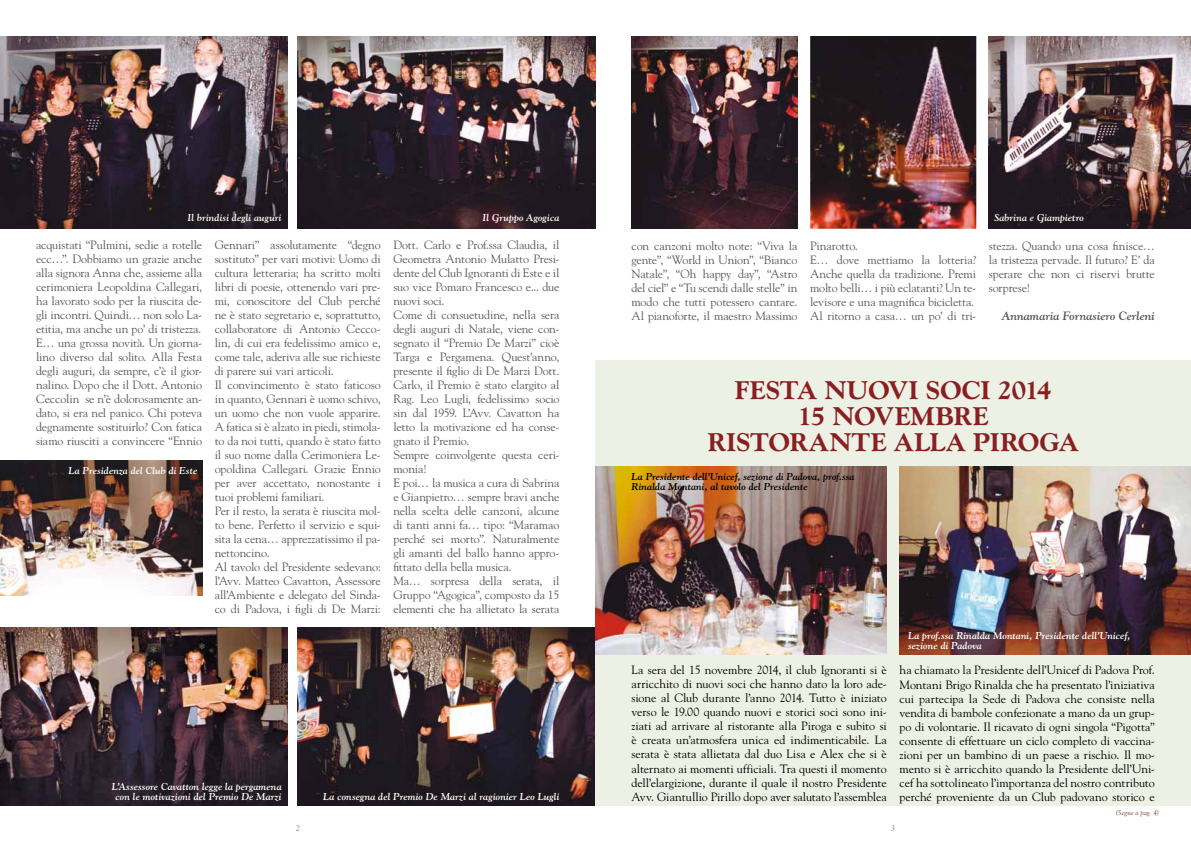
<style>
.page{position:relative;width:1191px;height:842px;background:#fff}
.page>*{position:absolute;margin:0;border:0;box-sizing:border-box;transform-origin:0 0}
.t1{font:800 26px/26px "Goudy";letter-spacing:-.01em;color:#882022;text-align:center}
.t2{font:12px/14px "Goudy Std";letter-spacing:-.01em;color:#58585a;text-align:justify}
.t3{font:12px/14px "Goudy Std";letter-spacing:-.005em;color:#000;text-align:justify}
.t4{font:italic 700 12px "Goudy Std";color:#58585a}
.t5{font:italic 700 10px/10px "Goudy Std";letter-spacing:.005em;color:#fcfdf5;text-align:center}
.t6{font:italic 700 10px/10px "Goudy Std";color:#000}
.t7{font:italic 700 10px/10px "Goudy Std";letter-spacing:.005em;color:#fff}
.t8{font:italic 8px "Goudy Std";color:#707172}
.t9{font:italic 7px "Goudy Std";letter-spacing:.02em;color:#75402c}
</style>
<div class="page">
<img style="left:0;top:36px;width:287px;height:193px">
<img style="left:298px;top:36px;width:297px;height:193px">
<img style="left:810px;top:36px;width:166px;height:193px">
<img style="left:0;top:627px;width:287px;height:179px">
<img style="left:298px;top:627px;width:297px;height:179px">
<img style="left:0;top:461px;width:202px;height:135px">
<img style="left:989px;top:36px;width:202px;height:193px">
<img style="left:631px;top:36px;width:166px;height:193px">
<div style="left:595px;top:360px;width:596px;height:446px;background:#edf0e4"></div>
<img style="left:596px;top:466px;width:291px;height:188px">
<img style="left:899px;top:466px;width:292px;height:188px">
<p class="t5" style="left:188px;top:212px;width:96px">Il brindisi degli auguri</p>
<p class="t5" style="left:482px;top:212px;width:78px">Il Gruppo Agogica</p>
<p class="t5" style="left:994px;top:212px;width:91px">Sabrina e Giampietro</p>
<p class="t2" style="left:36px;top:238px;width:168px">acquistati “Pulmini, sedie a rotelle ecc…”. Dobbiamo un grazie anche alla signora Anna che, assieme alla cerimoniera Leopoldina Callegari, ha lavorato sodo per la riuscita de&shy;gli incontri. Quindi… non solo La&shy;etitia, ma anche un po’ di tristezza.<br>E… una grossa novità. Un giorna&shy;lino diverso dal solito. Alla Festa degli auguri, da sempre, c’è il gior&shy;nalino. Dopo che il Dott. Antonio Ceccolin se n’è dolorosamente an&shy;dato, si era nel panico. Chi poteva degnamente sostituirlo? Con fatica siamo riusciti a convincere “Ennio</p>
<p class="t2" style="left:215px;top:238px;width:168px;text-align:left">Gennari” assolutamente “degno sostituto” per vari motivi: Uomo di cultura letteraria; ha scritto molti libri di poesie, ottenendo vari pre&shy;mi, conoscitore del Club perché ne è stato segretario e, soprattutto, collaboratore di Antonio Cecco&shy;lin, di cui era fedelissimo amico e, come tale, aderiva alle sue richieste di parere sui vari articoli.<br>Il convincimento è stato faticoso in quanto, Gennari è uomo schivo, un uomo che non vuole apparire.<br>A fatica si è alzato in piedi, stimola&shy;to da noi tutti, quando è stato fatto il suo nome dalla Cerimoniera Le&shy;opoldina Callegari. Grazie Ennio per aver accettato, nonostante i tuoi problemi familiari.<br>Per il resto, la serata è riuscita mol&shy;to bene. Perfetto il servizio e squi&shy;sita la cena… apprezzatissimo il pa&shy;nettoncino.<br>Al tavolo del Presidente sedevano: l’Avv. Matteo Cavatton, Assessore all’Ambiente e delegato del Sinda&shy;co di Padova, i figli di De Marzi:</p>
<p class="t2" style="left:393px;top:238px;width:168px;text-align:left">Dott. Carlo e Prof.ssa Claudia, il<br>Geometra Antonio Mulatto Presi&shy;dente del Club Ignoranti di Este e il suo vice Pomaro Francesco e... due nuovi soci.<br>Come di consuetudine, nella sera degli auguri di Natale, viene con&shy;segnato il “Premio De Marzi” cioè<br>Targa e Pergamena. Quest’anno, presente il figlio di De Marzi Dott.<br>Carlo, il Premio è stato elargito al<br>Rag. Leo Lugli, fedelissimo socio sin dal 1959. L’Avv. Cavatton ha letto la motivazione ed ha conse&shy;gnato il Premio.<br>Sempre coinvolgente questa ceri&shy;monia!<br>E poi… la musica a cura di Sabrina e Gianpietro… sempre bravi anche nella scelta delle canzoni, alcune di tanti anni fa… tipo: “Maramao perché sei morto”. Naturalmente gli amanti del ballo hanno appro&shy;fittato della bella musica.<br>Ma… sorpresa della serata, il<br>Gruppo “Agogica”, composto da 15 elementi che ha allietato la serata</p>
<p class="t2" style="left:631px;top:239px;width:168px">con canzoni molto note: “Viva la gente”, “World in Union”, “Bianco Natale”, “Oh happy day”, “Astro del ciel” e “Tu scendi dalle stelle” in modo che tutti potessero cantare.<br>Al pianoforte, il maestro Massimo</p>
<p class="t2" style="left:810px;top:239px;width:168px;text-align:left">Pinarotto.<br>E… dove mettiamo la lotteria?<br>Anche quella da tradizione. Premi molto belli… i più eclatanti? Un te&shy;levisore e una magnifica bicicletta.<br>Al ritorno a casa… un po’ di tri-</p>
<p class="t2" style="left:988px;top:239px;width:168px">stezza. Quando una cosa finisce… la tristezza pervade. Il futuro? E’ da sperare che non ci riservi brutte sorprese!</p>
<p class="t4" style="left:1001px;top:309px;width:155px">Annamaria Fornasiero Cerleni</p>
<h1 class="t1" style="left:707px;top:376px;width:373px">FESTA NUOVI SOCI 2014<br>15 NOVEMBRE<br>RISTORANTE ALLA PIROGA</h1>
<p class="t6" style="left:631px;top:471px;width:224px">La Presidente dell’Unicef, sezione di Padova, prof.ssa<br>Rinalda Montani, al tavolo del Presidente</p>
<p class="t5" style="left:69px;top:465px;width:130px">La Presidenza del Club di Este</p>
<p class="t5" style="left:112px;top:781px;width:171px">L’Assessore Cavatton legge la pergamena con le motivazioni del Premio De Marzi</p>
<p class="t5" style="left:323px;top:791px;width:238px">La consegna del Premio De Marzi al ragionier Leo Lugli</p>
<p class="t7" style="left:908px;top:630px;width:224px">La prof.ssa Rinalda Montani, Presidente dell’Unicef, sezione di Padova</p>
<p class="t3" style="left:631px;top:663px;width:257px">La sera del 15 novembre 2014, il club Ignoranti si è arricchito di nuovi soci che hanno dato la loro ade&shy;sione al Club durante l’anno 2014. Tutto è iniziato verso le 19.00 quando nuovi e storici soci sono ini&shy;ziati ad arrivare al ristorante alla Piroga e subito si è creata un’atmosfera unica ed indimenticabile. La serata è stata allietata dal duo Lisa e Alex che si è alternato ai momenti ufficiali. Tra questi il momento dell’elargizione, durante il quale il nostro Presidente Avv. Giantullio Pirillo dopo aver salutato l’assemblea</p>
<p class="t3" style="left:899px;top:663px;width:257px">ha chiamato la Presidente dell’Unicef di Padova Prof.<br>Montani Brigo Rinalda che ha presentato l’iniziativa cui partecipa la Sede di Padova che consiste nella vendita di bambole confezionate a mano da un grup&shy;po di volontarie. Il ricavato di ogni singola “Pigotta” consente di effettuare un ciclo completo di vaccina&shy;zioni per un bambino di un paese a rischio. Il mo&shy;mento si è arricchito quando la Presidente dell’Uni&shy;cef ha sottolineato l’importanza del nostro contributo perché proveniente da un Club padovano storico e</p>
<p class="t9" style="left:1115px;top:808px;width:45px">(Segue a pag. 4)</p>
<p class="t8" style="left:296px;top:823px;width:5px">2</p>
<p class="t8" style="left:891px;top:823px;width:5px">3</p>
</div>
